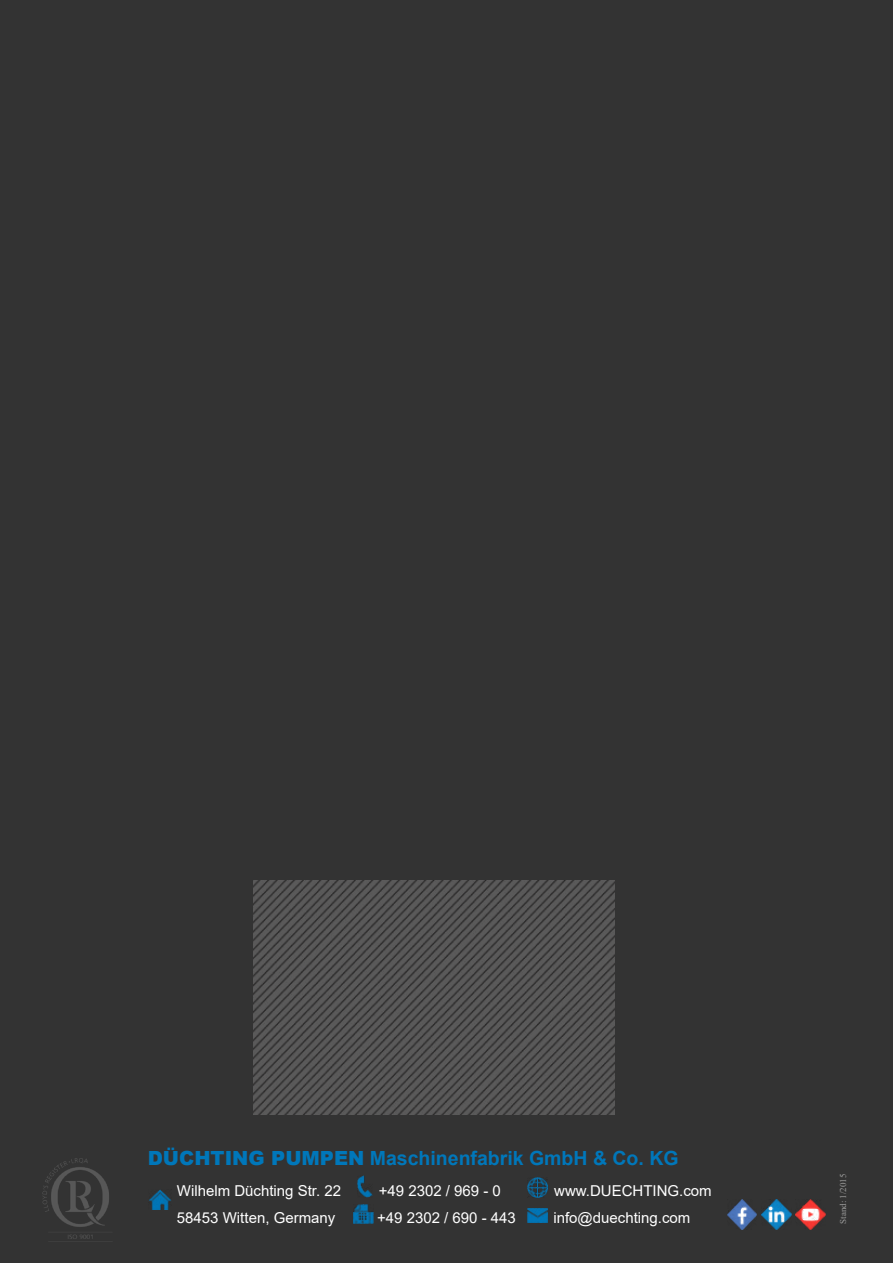
<style>
.page{position:relative;width:893px;height:1263px;background:#333}
.page>*{position:absolute;margin:0;border:0;box-sizing:border-box;transform-origin:0 0}
.t1{font:700 19.5px "Arial";color:#0077ba}
.t2{font:15px "Arial";color:#fff}
.t3{font:9px "Times New Roman";color:#9d9d9c}
.s1{font-weight:900}
</style>
<div class="page">
<img style="left:42px;top:1158px;width:67px;height:81px">
<img style="left:253px;top:881px;width:361px;height:234px">
<img style="left:149px;top:1189px;width:22px;height:21px">
<img style="left:357px;top:1176px;width:15px;height:22px">
<img style="left:354px;top:1205px;width:20px;height:18px">
<img style="left:527px;top:1177px;width:20px;height:21px">
<img style="left:527px;top:1208px;width:20px;height:15px">
<img style="left:727px;top:1200px;width:30px;height:29px">
<img style="left:761px;top:1200px;width:30px;height:29px">
<img style="left:796px;top:1200px;width:29px;height:29px">
<h1 class="t1" style="left:148px;top:1145px;width:532px"><span class="s1">DÜCHTING PUMPEN</span> Maschinenfabrik GmbH &amp; Co. KG</h1>
<p class="t2" style="left:177px;top:1180px;width:166px">Wilhelm Düchting Str. 22</p>
<p class="t2" style="left:379px;top:1180px;width:124px">+49 2302 / 969 - 0</p>
<p class="t2" style="left:554px;top:1180px;width:159px">www.DUECHTING.com</p>
<p class="t2" style="left:177px;top:1207px;width:160px">58453 Witten, Germany</p>
<p class="t2" style="left:377px;top:1207px;width:140px">+49 2302 / 690 - 443</p>
<p class="t2" style="left:553px;top:1207px;width:138px">info@duechting.com</p>
<p class="t3" style="left:837px;top:1224px;width:52px;rotate:-90deg">Stand: 1/2015</p>
</div>
